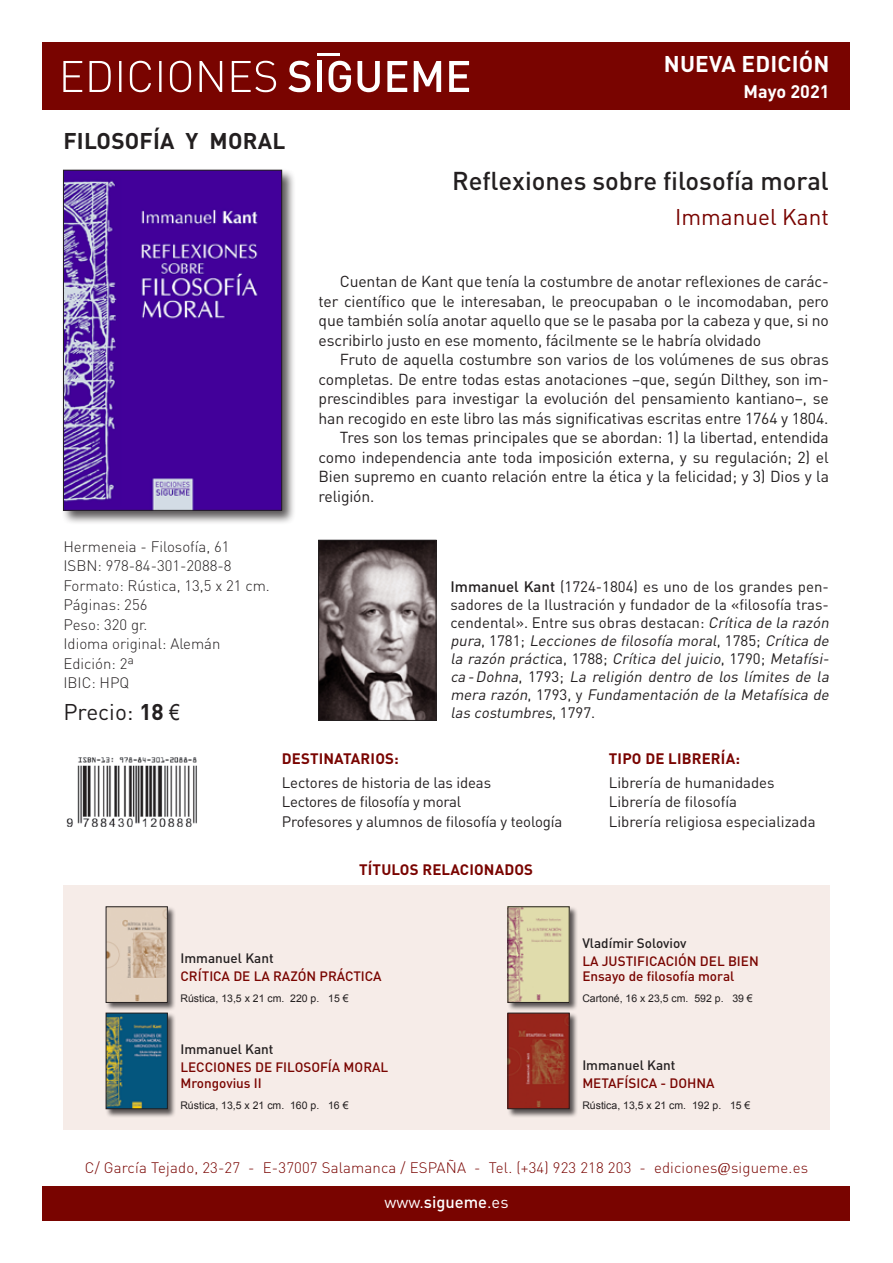
<style>
.page{position:relative;width:893px;height:1263px;background:#fff}
.page>*{position:absolute;margin:0;border:0;box-sizing:border-box;transform-origin:0 0}
.t1{font:500 25.5px "DIN Pro";color:#231f20}
.t2{font:700 22.5px "DIN Pro";letter-spacing:.01em;color:#231f20}
.t3{font:22.5px "DIN Pro";color:#790400}
.t4{font:700 22.5px "DIN Pro";letter-spacing:.01em;color:#fff}
.t5{font:22.5px "DIN Pro";color:#231f20}
.t6{font:700 18px "DIN Pro";color:#fff}
.t7{font:16.5px "DIN Pro";color:#fff}
.t8{font:15.75px/19.5px "DIN Pro";letter-spacing:-.01em;color:#231f20;text-align:justify}
.t9{font:italic 15px/18px "DIN Pro";color:#231f20}
.t10{font:15px/19.5px "DIN Pro";letter-spacing:-.01em;color:#231f20}
.t11{font:300 15px/19.5px "DIN Pro";color:#231f20}
.t12{font:300 15px "DIN Pro";letter-spacing:.01em;color:#790400}
.t13{font:700 15px "DIN Pro";letter-spacing:.01em;color:#790400}
.t14{font:500 13.5px/15.8px "DIN Pro";color:#790400}
.t15{font:500 13.5px "DIN Pro";color:#231f20}
.t16{font:10.5px "Arial";color:#231f20}
.s1{font-weight:700}
.s2{font-family:"Arial Narrow"}
.s3{font-weight:500;font-style:normal}
.s4{font-style:normal}
.s5{font-family:"Sakkal Majalla";font-weight:400;font-size:19.5px}
.s6{font-weight:500}
</style>
<div class="page">
<div style="left:43px;top:1186px;width:807px;height:34px;background:#790400"></div>
<div style="left:43px;top:43px;width:807px;height:67px;background:#790400"></div>
<hr style="left:317px;top:53px;width:23px;height:3px;background:#fff">
<svg style="left:288px;top:61px;width:23px;height:31px"></svg>
<div style="left:317px;top:61px;width:5px;height:31px;background:#fff"></div>
<svg style="left:329px;top:61px;width:22px;height:31px"></svg>
<svg style="left:357px;top:61px;width:23px;height:31px"></svg>
<svg style="left:387px;top:61px;width:20px;height:31px"></svg>
<svg style="left:414px;top:61px;width:27px;height:31px"></svg>
<svg style="left:449px;top:61px;width:20px;height:31px"></svg>
<svg style="left:63px;top:61px;width:213px;height:31px"></svg>
<div style="left:61px;top:168px;width:235px;height:357px;background:#231f20;opacity:.75"></div>
<img style="left:65px;top:172px;width:215px;height:336px">
<div style="left:63px;top:170px;width:219px;height:340px;border:1px solid #231f20"></div>
<img style="left:321px;top:542px;width:113px;height:176px">
<div style="left:319px;top:540px;width:117px;height:180px;border:1px solid #231f20"></div>
<div style="left:63px;top:885px;width:767px;height:245px;background:#f6ece8"></div>
<img style="left:66px;top:757px;width:131px;height:69px">
<div style="left:106px;top:1012px;width:70px;height:106px;background:#231f20;opacity:.75"></div>
<img style="left:108px;top:1015px;width:57px;height:92px">
<div style="left:106px;top:1013px;width:61px;height:96px;border:1px solid #231f20"></div>
<div style="left:507px;top:906px;width:71px;height:105px;background:#231f20;opacity:.75"></div>
<img style="left:510px;top:909px;width:57px;height:91px">
<div style="left:106px;top:906px;width:70px;height:105px;background:#231f20;opacity:.75"></div>
<img style="left:108px;top:909px;width:57px;height:91px">
<div style="left:507px;top:1012px;width:71px;height:106px;background:#231f20;opacity:.75"></div>
<img style="left:510px;top:1015px;width:57px;height:92px">
<div style="left:508px;top:1013px;width:61px;height:96px;border:1px solid #231f20"></div>
<h2 class="t4" style="left:664px;top:49px;width:167px">NUEVA EDICIÓN</h2>
<h2 class="t2" style="left:63px;top:126px;width:223px">FILOSOFÍA Y MORAL</h2>
<p class="t11" style="left:63px;top:536px;width:208px">Hermeneia - Filosofía, 61<br>ISBN: 978-84-301-2088-8<br>Formato: Rústica, 13,5 x 21 cm.<br>Páginas: 256<br>Peso: 320 gr.<br>Idioma original: Alemán<br>Edición: 2ª<br>IBIC: HPQ</p>
<h2 class="t5" style="left:63px;top:697px;width:118px">Precio: <span class="s1">18</span> <span class="s2">€</span></h2>
<p class="t6" style="left:744px;top:80px;width:87px">Mayo 2021</p>
<h1 class="t1" style="left:452px;top:163px;width:378px">Reflexiones sobre filosofía moral</h1>
<h2 class="t3" style="left:675px;top:202px;width:155px">Immanuel Kant</h2>
<p class="t8" style="left:319px;top:271px;width:512px;text-indent:21px">Cuentan de Kant que tenía la costumbre de anotar reflexiones de carác&shy;ter científico que le interesaban, le preocupaban o le incomodaban, pero que también solía anotar aquello que se le pasaba por la cabeza y que, si no escribirlo justo en ese momento, fácilmente se le habría olvidado</p>
<p class="t8" style="left:340px;top:349px;width:490px">Fruto de aquella costumbre son varios de los volúmenes de sus obras</p>
<p class="t8" style="left:319px;top:369px;width:512px">completas. De entre todas estas anotaciones –que, según Dilthey, son im-</p>
<p class="t8" style="left:319px;top:388px;width:512px">prescindibles para investigar la evolución del pensamiento kantiano–, se</p>
<p class="t8" style="left:319px;top:408px;width:511px">han recogido en este libro las más significativas escritas entre 1764 y 1804.</p>
<p class="t8" style="left:340px;top:427px;width:490px">Tres son los temas principales que se abordan: 1) la libertad, entendida</p>
<p class="t8" style="left:319px;top:447px;width:512px">como independencia ante toda imposición externa, y su regulación; 2) el</p>
<p class="t8" style="left:319px;top:466px;width:512px">Bien supremo en cuanto relación entre la ética y la felicidad; y 3) Dios y la</p>
<p class="t8" style="left:319px;top:486px;width:57px">religión.</p>
<p class="t9" style="left:450px;top:576px;width:383px"><span class="s3">Immanuel Kant</span> <span class="s4">(1724-1804) es uno de los grandes pen&shy;sadores de la Ilustración y fundador de la «filosofía tras&shy;cendental». Entre sus obras destacan:</span> Crítica de la razón pura<span class="s4">, 1 7 8 1 ;</span> Lecciones de filosofía moral<span class="s4">, 1 7 8 5 ;</span> Crítica de la razón práctic<span class="s4">a , 1 7 8 8 ;</span> Crítica del juicio<span class="s4">, 1 7 9 0 ;</span> Metafísi&shy;ca-Dohna<span class="s4">, 1 7 9 3 ;</span> La religión dentro de los límites de la mera razón<span class="s4">, 1 7 9 3 , y</span> Fundamentación de la Metafísica de las costumbres<span class="s4">, 1 7 9 7 .</span></p>
<p class="t13" style="left:282px;top:749px;width:119px">DESTINATARIOS:</p>
<p class="t10" style="left:282px;top:772px;width:282px">Lectores de historia de las ideas<br>Lectores de filosofía y moral<br>Profesores y alumnos de filosofía y teología</p>
<p class="t13" style="left:359px;top:859px;width:175px">TÍTULOS RELACIONADOS</p>
<p class="t13" style="left:609px;top:749px;width:133px">TIPO DE LIBRERÍA:</p>
<p class="t10" style="left:609px;top:772px;width:208px">Librería de humanidades<br>Librería de filosofía<br>Librería religiosa especializada</p>
<p class="t15" style="left:180px;top:949px;width:95px">Immanuel Kant</p>
<p class="t14" style="left:180px;top:968px;width:203px">CRÍTICA DE LA RAZÓN PRÁCTICA</p>
<p class="t16" style="left:180px;top:992px;width:170px">Rústica, 13,5 x 21 cm. 220 p. 15 €</p>
<p class="t15" style="left:180px;top:1040px;width:95px">Immanuel Kant</p>
<p class="t14" style="left:180px;top:1059px;width:209px">LECCIONES DE FILOSOFÍA MORAL<br>Mrongovius II</p>
<p class="t16" style="left:180px;top:1098px;width:170px">Rústica, 13,5 x 21 cm. 160 p. 16 €</p>
<p class="t15" style="left:582px;top:934px;width:106px">Vladímir Soloviov</p>
<p class="t14" style="left:582px;top:953px;width:178px;line-height:15px">LA JUSTIFICACIÓN DEL BIEN<br>Ensayo de filosofía moral</p>
<p class="t16" style="left:582px;top:992px;width:172px">Cartoné, 16 x 23,5 cm. 592 p. 39 €</p>
<p class="t15" style="left:582px;top:1055px;width:95px">Immanuel Kant</p>
<p class="t14" style="left:582px;top:1074px;width:134px">METAFÍSICA - DOHNA</p>
<p class="t16" style="left:582px;top:1098px;width:170px">Rústica, 13,5 x 21 cm. 192 p. 15 €</p>
<p class="t12" style="left:85px;top:1157px;width:725px">C/ García Tejado, 23-27 - E-37007 Salamanca / ESPAÑA - Tel. (+34) 923 218 203 - ediciones<span class="s5">@</span>sigueme.es</p>
<p class="t7" style="left:384px;top:1191px;width:126px">www.<span class="s6">sigueme</span>.es</p>
</div>
